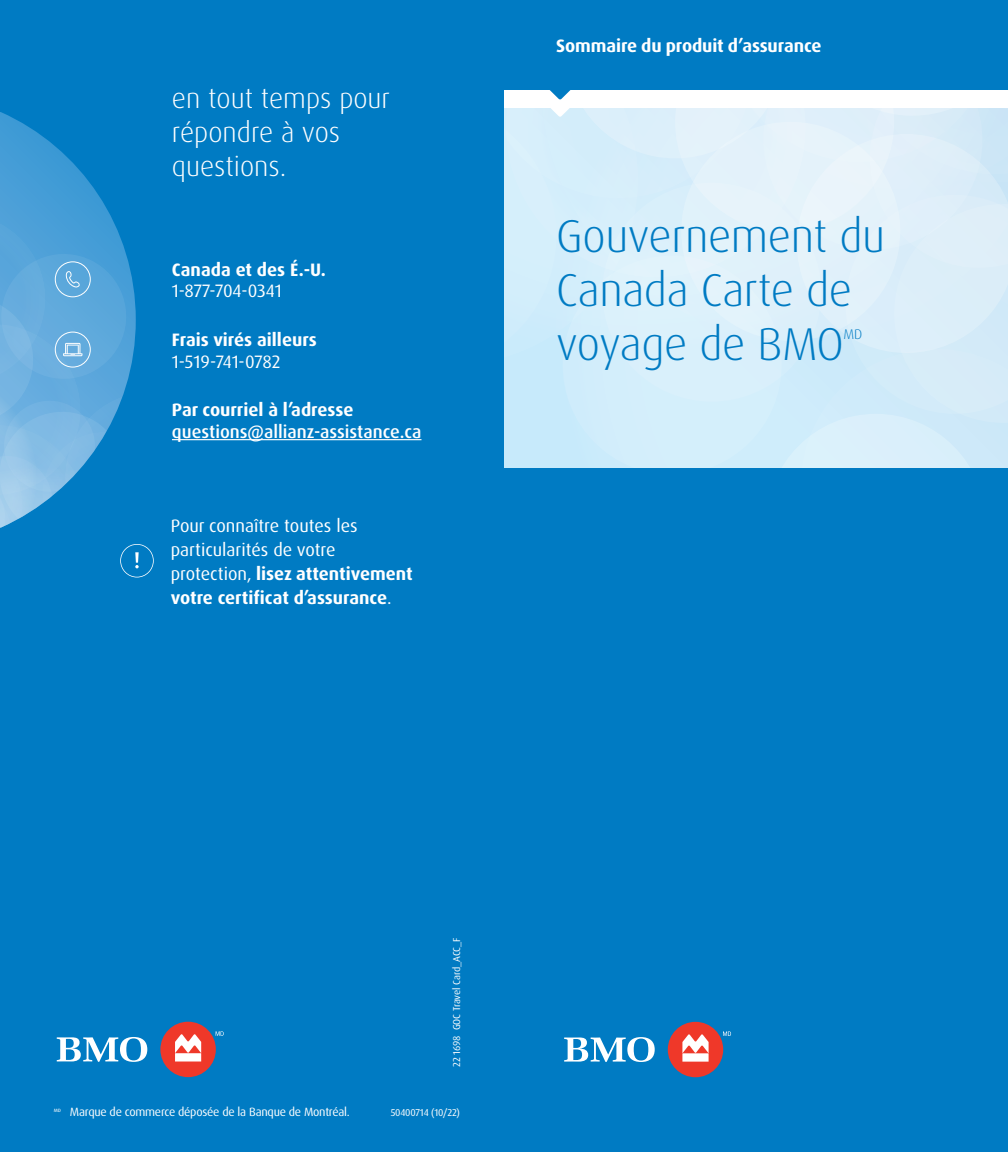
<style>
.page{position:relative;width:1008px;height:1152px;background:#fff}
.page>*{position:absolute;margin:0;border:0;box-sizing:border-box;transform-origin:0 0}
.t1{font:300 46px/54px "Gggpqc Dax Pro";letter-spacing:-.01em;color:#007bc3}
.t2{font:300 28px/34px "Gggpqc Dax Pro";color:#fff}
.t3{font:18px/24px "Tnhxyj Dax Pro";color:#fff}
.t4{font:700 18px/21.6px "Dax Pro";color:#fff}
.t5{font:500 18px/21.6px "Dax Pro";color:#fff}
.t6{font:700 18px "Gjghkb Dax Pro";letter-spacing:-.005em;color:#fff}
.t7{font:300 14px "Gggpqc Dax Pro";color:#007bc3}
.t8{font:12px "Tnhxyj Dax Pro";letter-spacing:-.02em;color:#fff}
.t9{font:10px "Tnhxyj Dax Pro";letter-spacing:-.02em;color:#fff}
.s1{font-weight:400}
.s2{font-weight:700}
.s3{font-family:"Gjghkb Dax Pro";font-weight:700}
</style>
<div class="page">
<div style="left:0;top:0;width:504px;height:1152px;background:#007bc3"></div>
<svg style="left:0;top:112px;width:109px;height:101px"></svg>
<hr style="left:172px;top:439px;width:249px;height:1px;background:#fff">
<svg style="left:0;top:213px;width:136px;height:315px"></svg>
<svg style="left:216px;top:1031px;width:8px;height:5px"></svg>
<div style="left:160px;top:1022px;width:56px;height:55px;background:#ef3829;border-radius:50%"></div>
<svg style="left:57px;top:1037px;width:90px;height:25px"></svg>
<svg style="left:175px;top:1034px;width:26px;height:28px"></svg>
<svg style="left:120px;top:544px;width:34px;height:34px"></svg>
<div style="left:504px;top:0;width:504px;height:90px;background:#007bc3"></div>
<svg style="left:504px;top:90px;width:504px;height:378px;background:#daeffa"></svg>
<div style="left:504px;top:468px;width:504px;height:684px;background:#007bc3"></div>
<div style="left:668px;top:1022px;width:55px;height:55px;background:#ef3829;border-radius:50%"></div>
<svg style="left:564px;top:1037px;width:91px;height:25px"></svg>
<svg style="left:723px;top:1032px;width:8px;height:4px"></svg>
<svg style="left:682px;top:1034px;width:27px;height:28px"></svg>
<p class="t2" style="left:172px;top:81px;width:220px">en tout temps pour répondre à vos questions.</p>
<p class="t4" style="left:172px;top:259px;width:156px">Canada et des É.-U.<br><span class="s1">1-877-704-0341</span></p>
<p class="t4" style="left:172px;top:329px;width:146px">Frais virés ailleurs<br><span class="s1">1-519-741-0782</span></p>
<p class="t5" style="left:172px;top:399px;width:251px"><span class="s2">Par courriel à l’adresse </span>questions@allianz-assistance.ca</p>
<p class="t3" style="left:171px;top:514px;width:244px">Pour connaître toutes les particularités de votre protection, <span class="s3">lisez attentivement votre certificat d’assurance</span>.</p>
<h1 class="t6" style="left:556px;top:34px;width:267px">Sommaire du produit d’assurance</h1>
<p class="t1" style="left:556px;top:209px;width:330px">Gouvernement du<br>Canada Carte de voyage de BMO</p>
<p class="t7" style="left:844px;top:325px;width:20px">MD</p>
<p class="t9" style="left:450px;top:1067px;width:131px;rotate:-90deg">22 1698 GOC varT el Card_ACC_F</p>
<p class="t8" style="left:54px;top:1104px;width:297px"><sup>MD</sup> Marque de commerce déposée de la Banque de Montréal.</p>
<p class="t9" style="left:391px;top:1106px;width:71px">50400714 (10/22)</p>
</div>
